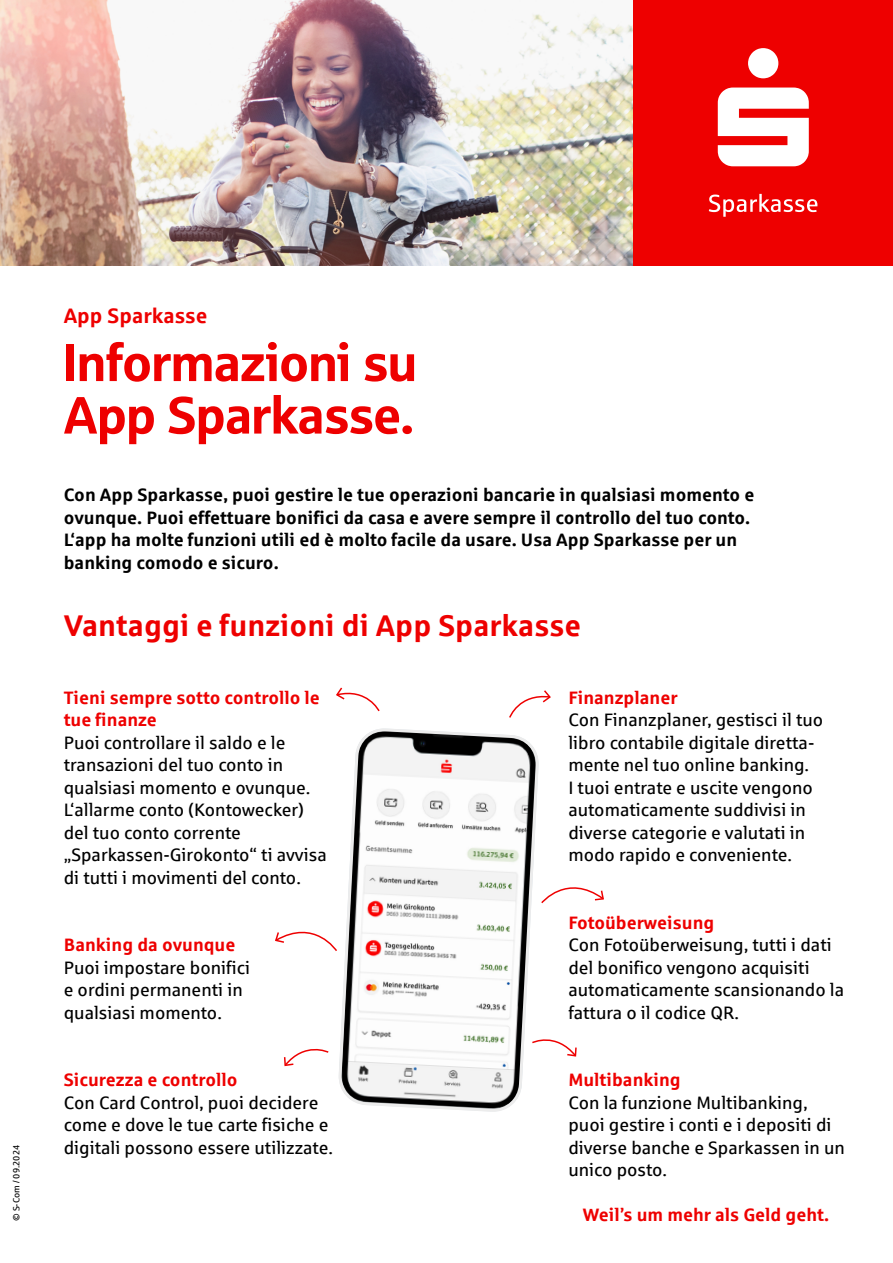
<style>
.page{position:relative;width:893px;height:1263px;background:#fff}
.page>*{position:absolute;margin:0;border:0;box-sizing:border-box;transform-origin:0 0}
.t1{font:52.5px/52.5px "Sparkasse Head";color:#e00}
.t2{font:700 30px "Sparkasse Rg";color:#e00}
.t3{font:700 21px "Sparkasse Rg";color:#e00}
.t4{font:18px/22.5px "Sparkasse Rg";color:#000}
.t5{font:700 18px/22.5px "Sparkasse Rg";color:#000}
.t6{font:700 18px/22.5px "Sparkasse Rg";color:#e00}
.t7{font:9px "Sparkasse Rg";color:#000}
</style>
<div class="page">
<img style="left:0;top:0;width:634px;height:266px">
<svg style="left:338px;top:728px;width:201px;height:384px"></svg>
<svg style="left:336px;top:687px;width:44px;height:25px"></svg>
<svg style="left:284px;top:1048px;width:45px;height:19px"></svg>
<svg style="left:531px;top:1031px;width:46px;height:27px"></svg>
<svg style="left:509px;top:690px;width:42px;height:28px"></svg>
<svg style="left:541px;top:887px;width:63px;height:17px"></svg>
<svg style="left:275px;top:931px;width:62px;height:20px"></svg>
<div style="left:634px;top:0;width:259px;height:266px;background:#e00"></div>
<svg style="left:709px;top:194px;width:108px;height:23px"></svg>
<svg style="left:718px;top:48px;width:91px;height:118px"></svg>
<p class="t7" style="left:11px;top:1221px;width:78px;rotate:-90deg">© S-Com / 09.2024</p>
<p class="t3" style="left:64px;top:302px;width:145px">App Sparkasse</p>
<h1 class="t1" style="left:64px;top:334px;width:354px">Informazioni su<br>App Sparkasse.</h1>
<p class="t5" style="left:64px;top:483px;width:692px">Con App Sparkasse, puoi gestire le tue operazioni bancarie in qualsiasi momento e ovunque. Puoi effettuare bonifici da casa e avere sempre il controllo del tuo conto.<br>L‘app ha molte funzioni utili ed è molto facile da usare. Usa App Sparkasse per un banking comodo e sicuro.</p>
<h2 class="t2" style="left:64px;top:606px;width:519px">Vantaggi e funzioni di App Sparkasse</h2>
<p class="t6" style="left:64px;top:685px;width:258px">Tieni sempre sotto controllo le tue finanze</p>
<p class="t4" style="left:64px;top:731px;width:264px">Puoi controllare il saldo e le transazioni del tuo conto in qualsiasi momento e ovunque.<br>L‘allarme conto (Kontowecker) del tuo conto corrente „Sparkassen-Girokonto“ ti avvisa di tutti i movimenti del conto.</p>
<p class="t6" style="left:64px;top:933px;width:173px">Banking da ovunque</p>
<p class="t4" style="left:64px;top:956px;width:188px">Puoi impostare bonifici e ordini permanenti in qualsiasi momento.</p>
<p class="t6" style="left:64px;top:1068px;width:175px">Sicurezza e controllo</p>
<p class="t4" style="left:64px;top:1091px;width:271px">Con Card Control, puoi decidere come e dove le tue carte fisiche e digitali possono essere utilizzate.</p>
<p class="t6" style="left:568px;top:685px;width:111px">Finanzplaner</p>
<p class="t4" style="left:568px;top:708px;width:256px">Con Finanzplaner, gestisci il tuo libro contabile digitale diretta&shy;mente nel tuo online banking.<br>I tuoi entrate e uscite vengono automaticamente suddivisi in diverse categorie e valutati in modo rapido e conveniente.</p>
<p class="t6" style="left:568px;top:910px;width:147px">Fotoüberweisung</p>
<p class="t4" style="left:568px;top:933px;width:277px">Con Fotoüberweisung, tutti i dati del bonifico vengono acquisiti automaticamente scansionando la fattura o il codice QR.</p>
<p class="t6" style="left:568px;top:1068px;width:114px">Multibanking</p>
<p class="t4" style="left:568px;top:1091px;width:278px">Con la funzione Multibanking, puoi gestire i conti e i depositi di diverse banche e Sparkassen in un unico posto.</p>
<p class="t6" style="left:583px;top:1203px;width:248px">Weil’s um mehr als Geld geht.</p>
</div>
